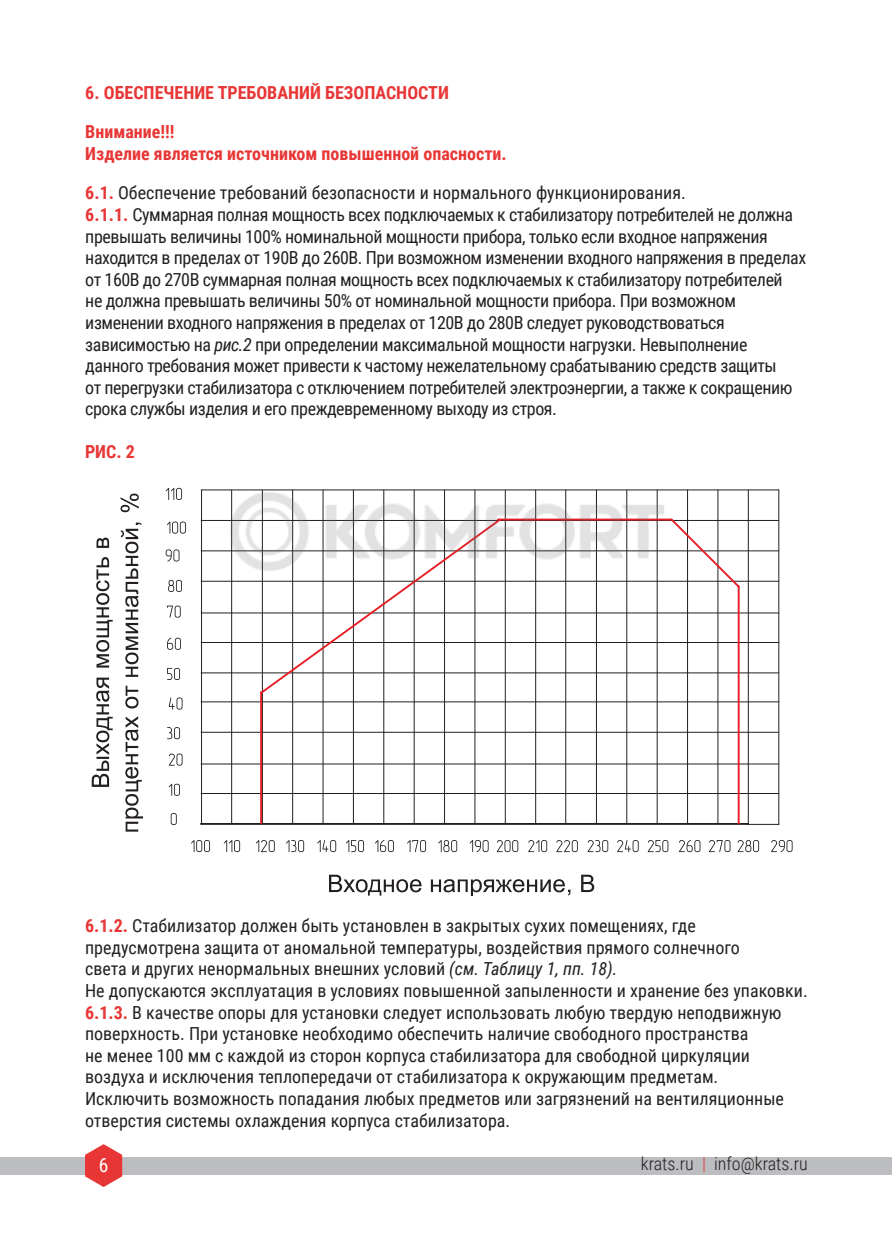
<style>
.page{position:relative;width:893px;height:1259px;background:#fff}
.page>*{position:absolute;margin:0;border:0;box-sizing:border-box;transform-origin:0 0}
.t1{font:19.5px "Roboto Condensed";color:#fff}
.t2{font:18px/21.6px "Roboto Condensed";color:#231f20}
.t3{font:18px/21.6px "Roboto Condensed";letter-spacing:-.025em;color:#231f20}
.t4{font:700 18px "Roboto Condensed";color:#e83636}
.t5{font:300 18px "Roboto Condensed";color:#231f20}
.s1{font-weight:700;color:#e83636}
.s2{font-style:italic}
.s3{color:#e83636}
</style>
<div class="page">
<div style="left:0;top:1157px;width:892px;height:17px;background:#bcbdc0"></div>
<svg style="left:85px;top:1144px;width:37px;height:43px"></svg>
<hr style="left:201px;top:823px;width:547px;height:1px;background:#231f20">
<hr style="left:201px;top:490px;width:1px;height:334px;background:#231f20">
<hr style="left:231px;top:490px;width:1px;height:334px;background:#231f20">
<hr style="left:687px;top:490px;width:1px;height:334px;background:#231f20">
<hr style="left:717px;top:490px;width:1px;height:334px;background:#231f20">
<hr style="left:748px;top:490px;width:1px;height:334px;background:#231f20">
<hr style="left:201px;top:793px;width:578px;height:1px;background:#231f20">
<hr style="left:201px;top:763px;width:578px;height:1px;background:#231f20">
<hr style="left:201px;top:732px;width:578px;height:1px;background:#231f20">
<hr style="left:201px;top:701px;width:578px;height:1px;background:#231f20">
<hr style="left:201px;top:672px;width:578px;height:1px;background:#231f20">
<hr style="left:201px;top:642px;width:578px;height:1px;background:#231f20">
<hr style="left:201px;top:612px;width:578px;height:1px;background:#231f20">
<hr style="left:201px;top:581px;width:578px;height:1px;background:#231f20">
<hr style="left:201px;top:550px;width:578px;height:1px;background:#231f20">
<hr style="left:201px;top:520px;width:578px;height:1px;background:#231f20">
<svg style="left:169px;top:783px;width:11px;height:13px"></svg>
<svg style="left:169px;top:753px;width:14px;height:12px"></svg>
<svg style="left:167px;top:727px;width:13px;height:12px"></svg>
<svg style="left:169px;top:697px;width:14px;height:12px"></svg>
<svg style="left:167px;top:668px;width:13px;height:12px"></svg>
<svg style="left:167px;top:638px;width:14px;height:12px"></svg>
<svg style="left:167px;top:605px;width:14px;height:12px"></svg>
<svg style="left:168px;top:580px;width:14px;height:12px"></svg>
<svg style="left:166px;top:549px;width:13px;height:12px"></svg>
<svg style="left:167px;top:521px;width:19px;height:12px"></svg>
<svg style="left:166px;top:488px;width:16px;height:12px"></svg>
<svg style="left:191px;top:840px;width:19px;height:12px"></svg>
<svg style="left:224px;top:840px;width:16px;height:12px"></svg>
<svg style="left:256px;top:840px;width:19px;height:12px"></svg>
<svg style="left:286px;top:840px;width:18px;height:12px"></svg>
<svg style="left:317px;top:840px;width:19px;height:12px"></svg>
<svg style="left:346px;top:840px;width:18px;height:12px"></svg>
<svg style="left:375px;top:840px;width:19px;height:12px"></svg>
<svg style="left:407px;top:840px;width:19px;height:12px"></svg>
<svg style="left:438px;top:840px;width:19px;height:12px"></svg>
<svg style="left:470px;top:840px;width:19px;height:12px"></svg>
<svg style="left:497px;top:840px;width:21px;height:12px"></svg>
<svg style="left:528px;top:840px;width:19px;height:12px"></svg>
<svg style="left:556px;top:840px;width:22px;height:12px"></svg>
<svg style="left:588px;top:840px;width:20px;height:12px"></svg>
<svg style="left:617px;top:840px;width:22px;height:12px"></svg>
<svg style="left:648px;top:840px;width:20px;height:12px"></svg>
<svg style="left:679px;top:840px;width:21px;height:12px"></svg>
<svg style="left:709px;top:840px;width:21px;height:12px"></svg>
<svg style="left:738px;top:840px;width:21px;height:12px"></svg>
<svg style="left:771px;top:840px;width:22px;height:12px"></svg>
<hr style="left:201px;top:489px;width:578px;height:1px;background:#231f20">
<svg style="left:171px;top:813px;width:6px;height:12px"></svg>
<hr style="left:748px;top:824px;width:31px;height:1px;background:#231f20">
<hr style="left:778px;top:490px;width:1px;height:334px;background:#231f20">
<svg style="left:92px;top:677px;width:21px;height:110px"></svg>
<svg style="left:96px;top:557px;width:17px;height:110px"></svg>
<svg style="left:97px;top:537px;width:12px;height:11px"></svg>
<svg style="left:125px;top:716px;width:18px;height:115px"></svg>
<svg style="left:125px;top:685px;width:13px;height:23px"></svg>
<svg style="left:121px;top:522px;width:21px;height:155px"></svg>
<svg style="left:121px;top:493px;width:18px;height:19px"></svg>
<svg style="left:329px;top:874px;width:92px;height:21px"></svg>
<svg style="left:431px;top:879px;width:139px;height:16px"></svg>
<svg style="left:581px;top:874px;width:13px;height:18px"></svg>
<svg style="left:259px;top:517px;width:482px;height:308px"></svg>
<svg style="left:258px;top:580px;width:245px;height:115px"></svg>
<img style="left:223px;top:489px;width:447px;height:91px">
<p class="t4" style="left:85px;top:80px;width:365px">6. ОБЕСПЕЧЕНИЕ ТРЕБОВАНИЙ БЕЗОПАСНОСТИ</p>
<p class="t4" style="left:85px;top:119px;width:91px">Внимание!!!</p>
<p class="t4" style="left:85px;top:141px;width:423px">Изделие является источником повышенной опасности.</p>
<p class="t2" style="left:85px;top:181px;width:602px"><span class="s1">6.1.</span> Обеспечение требований безопасности и нормального функционирования.</p>
<p class="t3" style="left:85px;top:203px;width:722px"><span class="s1">6.1.1.</span> Суммарная полная мощность всех подключаемых к стабилизатору потребителей не должна превышать величины 100% номинальной мощности прибора, только если входное напряжения находится в пределах от 190В до 260В. При возможном изменении входного напряжения в пределах от 160В до 270В суммарная полная мощность всех подключаемых к стабилизатору потребителей</p>
<p class="t3" style="left:85px;top:289px;width:652px">не должна превышать величины 50% от номинальной мощности прибора. При возможном</p>
<p class="t3" style="left:85px;top:311px;width:641px">изменении входного напряжения в пределах от 120В до 280В следует руководствоваться</p>
<p class="t3" style="left:85px;top:333px;width:709px">зависимостью на <span class="s2">рис.2</span> при определении максимальной мощности нагрузки. Невыполнение данного требования может привести к частому нежелательному срабатыванию средств защиты от перегрузки стабилизатора с отключением потребителей электроэнергии, а также к сокращению срока службы изделия и его преждевременному выходу из строя.</p>
<p class="t4" style="left:85px;top:439px;width:51px">РИС. 2</p>
<p class="t2" style="left:85px;top:914px;width:612px"><span class="s1">6.1.2.</span> Стабилизатор должен быть установлен в закрытых сухих помещениях, где</p>
<p class="t2" style="left:85px;top:936px;width:656px">предусмотрена защита от аномальной температуры, воздействия прямого солнечного</p>
<p class="t2" style="left:85px;top:957px;width:534px">света и других ненормальных внешних условий <span class="s2">(см. Таблицу 1, пп. 18).</span></p>
<p class="t2" style="left:85px;top:979px;width:724px">Не допускаются эксплуатация в условиях повышенной запыленности и хранение без упаковки.</p>
<p class="t2" style="left:85px;top:1000px;width:698px"><span class="s1">6.1.3.</span> В качестве опоры для установки следует использовать любую твердую неподвижную поверхность. При установке необходимо обеспечить наличие свободного пространства</p>
<p class="t2" style="left:85px;top:1044px;width:666px">не менее 100 мм с каждой из сторон корпуса стабилизатора для свободной циркуляции</p>
<p class="t2" style="left:85px;top:1065px;width:635px">воздуха и исключения теплопередачи от стабилизатора к окружающим предметам.</p>
<p class="t2" style="left:85px;top:1087px;width:700px">Исключить возможность попадания любых предметов или загрязнений на вентиляционные отверстия системы охлаждения корпуса стабилизатора.</p>
<p class="t1" style="left:99px;top:1151px;width:11px">6</p>
<p class="t5" style="left:641px;top:1151px;width:168px">krats.ru <span class="s3">|</span> info@krats.ru</p>
</div>
